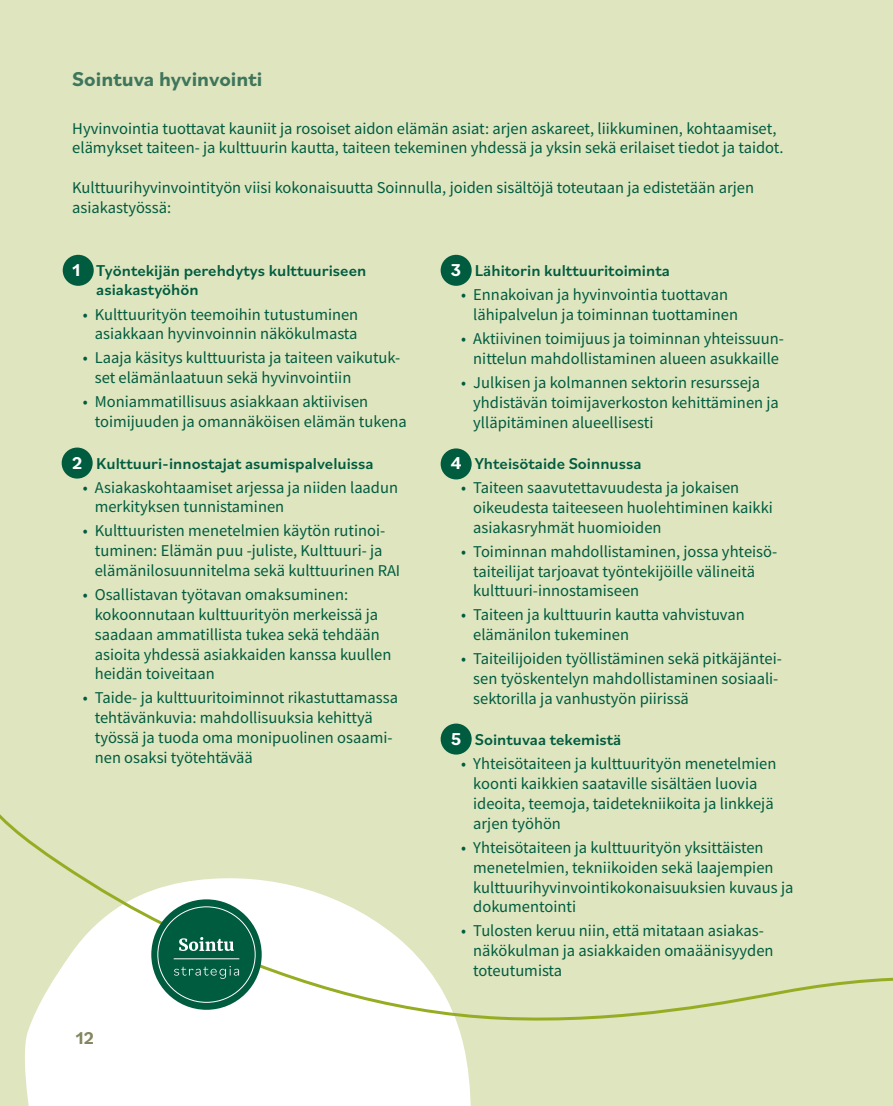
<style>
.page{position:relative;width:893px;height:1106px;background:#fff}
.page>*{position:absolute;margin:0;border:0;box-sizing:border-box;transform-origin:0 0}
.t1{font:700 21px "Bilo";color:#3f765b}
.t2{font:700 18px "Bilo";color:#85865f}
.boksi_vihreä_p{font:16.5px/19.8px "Source Sans Pro";color:#005c3f}
.boksin_numero-otsikko_h4{font:500 16.5px/19.8px "Bilo";color:#005c3f}
.s1{font-weight:700;font-size:18px;color:#fff}
</style>
<div class="page">
<div style="left:0;top:0;width:893px;height:778px;background:#dee5bf"></div>
<div style="left:62px;top:447px;width:31px;height:31px;background:#005c3f;border-radius:50%"></div>
<div style="left:63px;top:255px;width:31px;height:31px;background:#005c3f;border-radius:50%"></div>
<svg style="left:0;top:778px;width:893px;height:328px"></svg>
<div style="left:151px;top:899px;width:111px;height:110px;background:#005c3f;border-radius:50%"></div>
<svg style="left:179px;top:937px;width:55px;height:14px"></svg>
<hr style="left:174px;top:958px;width:65px;height:1px;background:#fff">
<svg style="left:174px;top:966px;width:65px;height:12px"></svg>
<div style="left:441px;top:448px;width:31px;height:31px;background:#005c3f;border-radius:50%"></div>
<div style="left:441px;top:255px;width:31px;height:31px;background:#005c3f;border-radius:50%"></div>
<div style="left:441px;top:723px;width:31px;height:31px;background:#005c3f;border-radius:50%"></div>
<h3 class="t1" style="left:72px;top:64px;width:192px">Sointuva hyvinvointi</h3>
<p class="boksi_vihreä_p" style="left:72px;top:118px;width:713px">Hyvinvointia tuottavat kauniit ja rosoiset aidon elämän asiat: arjen askareet, liikkuminen, kohtaamiset, elämykset taiteen- ja kulttuurin kautta, taiteen tekeminen yhdessä ja yksin sekä erilaiset tiedot ja taidot.</p>
<p class="boksi_vihreä_p" style="left:72px;top:178px;width:683px">Kulttuurihyvinvointityön viisi kokonaisuutta Soinnulla, joiden sisältöjä toteutaan ja edistetään arjen asiakastyössä:</p>
<p class="boksin_numero-otsikko_h4" style="left:96px;top:260px;width:272px;text-indent:-24px"><span class="s1">1</span> Työntekijän perehdytys kulttuuriseen asiakastyöhön</p>
<p class="boksi_vihreä_p" style="left:83px;top:304px;width:277px;text-align:right">• Kulttuurityön teemoihin tutustuminen asiakkaan hyvinvoinnin näkökulmasta</p>
<p class="boksi_vihreä_p" style="left:95px;top:348px;width:307px;text-indent:-12px">• Laaja käsitys kulttuurista ja taiteen vaikutuk&shy;set elämänlaatuun sekä hyvinvointiin</p>
<p class="boksi_vihreä_p" style="left:95px;top:392px;width:314px;text-indent:-12px">• Moniammatillisuus asiakkaan aktiivisen toimijuuden ja omannäköisen elämän tukena</p>
<p class="boksin_numero-otsikko_h4" style="left:72px;top:452px;width:303px"><span class="s1">2</span> Kulttuuri-innostajat asumispalveluissa</p>
<p class="boksi_vihreä_p" style="left:95px;top:477px;width:305px;text-indent:-12px">• Asiakaskohtaamiset arjessa ja niiden laadun merkityksen tunnistaminen</p>
<p class="boksi_vihreä_p" style="left:95px;top:521px;width:307px;text-indent:-12px">• Kulttuuristen menetelmien käytön rutinoi&shy;tuminen: Elämän puu -juliste, Kulttuuri- ja elämänilosuunnitelma sekä kulttuurinen RAI</p>
<p class="boksi_vihreä_p" style="left:95px;top:584px;width:298px;text-indent:-12px">• Osallistavan työtavan omaksuminen: kokoonnutaan kulttuurityön merkeissä ja saadaan ammatillista tukea sekä tehdään asioita yhdessä asiakkaiden kanssa kuullen heidän toiveitaan</p>
<p class="boksi_vihreä_p" style="left:95px;top:688px;width:305px;text-indent:-12px">• Taide- ja kulttuuritoiminnot rikastuttamassa tehtävänkuvia: mahdollisuuksia kehittyä työssä ja tuoda oma monipuolinen osaami&shy;nen osaksi työtehtävää</p>
<p class="t2" style="left:75px;top:1025px;width:20px">12</p>
<p class="boksin_numero-otsikko_h4" style="left:451px;top:260px;width:221px"><span class="s1">3</span> Lähitorin kulttuuritoiminta</p>
<p class="boksi_vihreä_p" style="left:473px;top:285px;width:266px;text-indent:-12px">• Ennakoivan ja hyvinvointia tuottavan lähipalvelun ja toiminnan tuottaminen</p>
<p class="boksi_vihreä_p" style="left:461px;top:328px;width:324px;text-align:center">• Aktiivinen toimijuus ja toiminnan yhteissuun&shy;nittelun mahdollistaminen alueen asukkaille</p>
<p class="boksi_vihreä_p" style="left:473px;top:372px;width:307px;text-indent:-12px">• Julkisen ja kolmannen sektorin resursseja yhdistävän toimijaverkoston kehittäminen ja ylläpitäminen alueellisesti</p>
<p class="boksin_numero-otsikko_h4" style="left:451px;top:453px;width:192px"><span class="s1">4</span> Yhteisötaide Soinnussa</p>
<p class="boksi_vihreä_p" style="left:473px;top:477px;width:301px;text-indent:-12px">• Taiteen saavutettavuudesta ja jokaisen oikeudesta taiteeseen huolehtiminen kaikki asiakasryhmät huomioiden</p>
<p class="boksi_vihreä_p" style="left:473px;top:541px;width:304px;text-indent:-12px">• Toiminnan mahdollistaminen, jossa yhteisö&shy;taiteilijat tarjoavat työntekijöille välineitä kulttuuri-innostamiseen</p>
<p class="boksi_vihreä_p" style="left:473px;top:605px;width:273px;text-indent:-12px">• Taiteen ja kulttuurin kautta vahvistuvan elämänilon tukeminen</p>
<p class="boksi_vihreä_p" style="left:473px;top:649px;width:310px;text-indent:-12px">• Taiteilijoiden työllistäminen sekä pitkäjäntei&shy;sen työskentelyn mahdollistaminen sosiaali&shy;sektorilla ja vanhustyön piirissä</p>
<p class="boksin_numero-otsikko_h4" style="left:451px;top:729px;width:172px"><span class="s1">5</span> Sointuvaa tekemistä</p>
<p class="boksi_vihreä_p" style="left:473px;top:754px;width:305px;text-indent:-12px">• Yhteisötaiteen ja kulttuurityön menetelmien koonti kaikkien saataville sisältäen luovia ideoita, teemoja, taidetekniikoita ja linkkejä arjen työhön</p>
<p class="boksi_vihreä_p" style="left:473px;top:837px;width:322px;text-indent:-12px">• Yhteisötaiteen ja kulttuurityön yksittäisten menetelmien, tekniikoiden sekä laajempien kulttuurihyvinvointikokonaisuuksien kuvaus ja dokumentointi</p>
<p class="boksi_vihreä_p" style="left:473px;top:921px;width:302px;text-indent:-12px">• Tulosten keruu niin, että mitataan asiakas&shy;näkökulman ja asiakkaiden omaäänisyyden toteutumista</p>
</div>
